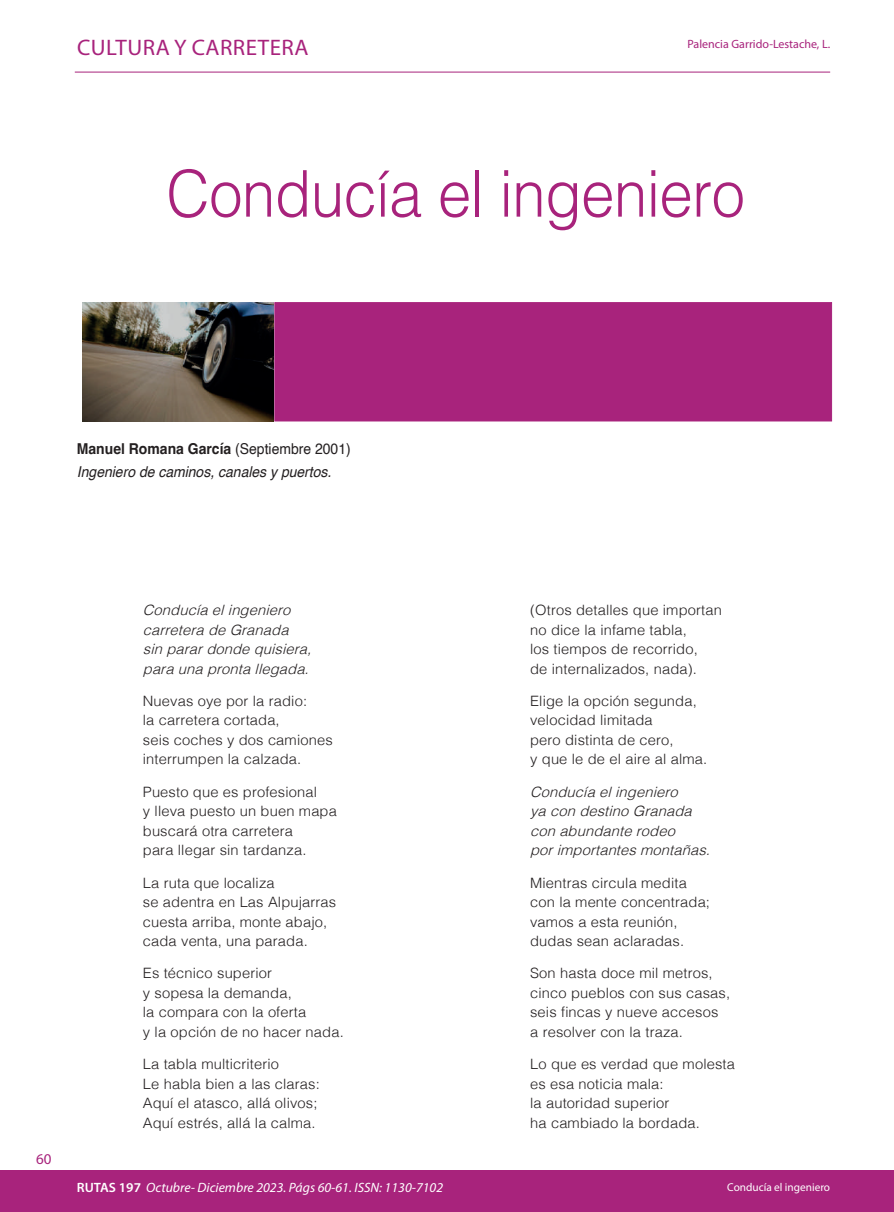
<style>
.page{position:relative;width:894px;height:1212px;background:#fff}
.page>*{position:absolute;margin:0;border:0;box-sizing:border-box;transform-origin:0 0}
.t1{font:300 64.5px "Helvetica";letter-spacing:-.01em;color:#a8237c;scale:.93 1}
.t2{font:22.5px "Myriad Pro";letter-spacing:.02em;color:#a8237c}
.t3{font:italic 15px/22.2px "Helvetica";color:#231f20;scale:.93 1}
.t4{font:15px "Myriad Pro";color:#a8237c}
.t5{font:300 14.25px/19.5px "Helvetica";letter-spacing:.01em;color:#231f20}
.t6{font:italic 300 14.25px/19.5px "Helvetica";color:#231f20}
.t7{font:italic 13.5px "Myriad Pro";color:#fff}
.t8{font:12px "Myriad Pro";color:#a8237c}
.t9{font:11.4px "Myriad Pro";color:#fff}
.s1{font-weight:700;font-style:normal}
.s2{font-style:normal}
.s3{font-weight:600;font-style:normal}
</style>
<div class="page">
<div style="left:274px;top:302px;width:557px;height:119px;background:#a8237c;border:1px solid #a8237c"></div>
<img style="left:82px;top:302px;width:191px;height:119px">
<hr style="left:75px;top:72px;width:754px;height:1px;background:#a8237c">
<div style="left:0;top:1169px;width:893px;height:42px;background:#a8237c"></div>
<h2 class="t2" style="left:77px;top:33px;width:233px">CULTURA Y CARRETERA</h2>
<p class="t8" style="left:687px;top:36px;width:144px">Palencia Garrido-Lestache, L.</p>
<h1 class="t1" style="left:166px;top:139px;width:623px">Conducía el ingeniero</h1>
<p class="t3" style="left:77px;top:438px;width:296px"><span class="s1">Manuel Romana García</span> <span class="s2">(Septiembre 2001)<br></span>Ingeniero de caminos, canales y puertos.</p>
<p class="t4" style="left:36px;top:1149px;width:17px">60</p>
<p class="t6" style="left:143px;top:599px;width:175px">Conducíaelingeniero carreteradeGranada sinparardondequisiera, paraunaprontallegada.</p>
<p class="t5" style="left:143px;top:690px;width:191px">Nuevas oye por la radio:<br>la carretera cortada,<br>seis coches y dos camiones interrumpen la calzada.</p>
<p class="t5" style="left:143px;top:780px;width:195px">Puesto que es profesional<br>y lleva puesto un buen mapa buscará otra carretera<br>para llegar sin tardanza.</p>
<p class="t5" style="left:143px;top:871px;width:195px">La ruta que localiza<br>se adentra en Las Alpujarras cuesta arriba, monte abajo, cada venta, una parada.</p>
<p class="t5" style="left:143px;top:962px;width:202px">Es técnico superior<br>y sopesa la demanda,<br>la compara con la oferta<br>y la opción de no hacer nada.</p>
<p class="t5" style="left:143px;top:1053px;width:178px">La tabla multicriterio<br>Le habla bien a las claras:<br>Aquí el atasco, allá olivos;<br>Aquí estrés, allá la calma.</p>
<p class="t5" style="left:530px;top:599px;width:193px">(Otros detalles que importan no dice la infame tabla,<br>los tiempos de recorrido,<br>de internalizados, nada).</p>
<p class="t5" style="left:530px;top:690px;width:178px">Elige la opción segunda, velocidad limitada<br>pero distinta de cero,<br>y que le de el aire al alma.</p>
<p class="t6" style="left:530px;top:780px;width:187px">Conducíaelingeniero yacondestinoGranada conabundanterodeo porimportantesmontañas.</p>
<p class="t5" style="left:530px;top:871px;width:181px">Mientras circula medita con la mente concentrada; vamos a esta reunión, dudas sean aclaradas.</p>
<p class="t5" style="left:530px;top:962px;width:201px">Son hasta doce mil metros, cinco pueblos con sus casas, seis fincas y nueve accesos a resolver con la traza.</p>
<p class="t5" style="left:530px;top:1053px;width:206px">Lo que es verdad que molesta es esa noticia mala:<br>la autoridad superior<br>ha cambiado la bordada.</p>
<p class="t7" style="left:77px;top:1178px;width:367px"><span class="s3">RUTAS 197</span> Octubre- Diciembre 2023. Págs 60-61. ISSN: 1130-7102</p>
<p class="t9" style="left:727px;top:1180px;width:104px">Conducía el ingeniero</p>
</div>
